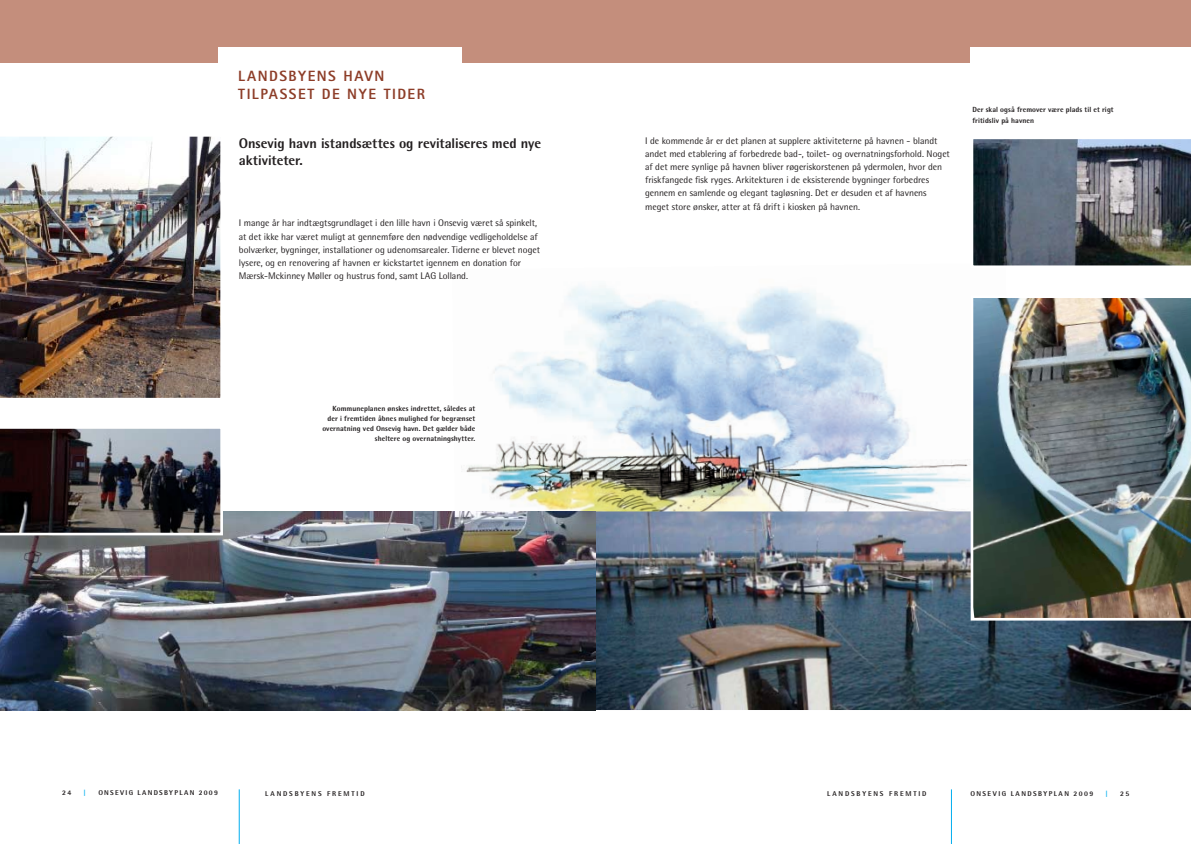
<style>
.page{position:relative;width:1191px;height:844px;background:#fff}
.page>*{position:absolute;margin:0;border:0;box-sizing:border-box;transform-origin:0 0}
.t1{font:800 14.88px "Rotis Sans Serif";letter-spacing:.105em;color:#8d3d28}
.t2{font:800 14px/17.5px "Rotis Semi Sans";color:#231f20}
.t3{font:9.62px/13.1px "Rotis Semi Sans";letter-spacing:-.005em;color:#231f20}
.t4{font:800 7.44px/10.1px "Rotis Semi Sans";letter-spacing:.01em;color:#231f20}
.t5{font:800 7px "Rotis Semi Sans";letter-spacing:.195em;color:#231f20}
.t6{font:800 7px "Rotis Semi Sans";color:#00aeef}
</style>
<div class="page">
<img style="left:461px;top:286px;width:509px;height:225px">
<hr style="left:239px;top:789px;width:1px;height:54px;background:#00aeef">
<hr style="left:951px;top:789px;width:1px;height:54px;background:#00aeef">
<div style="left:0;top:0;width:1191px;height:62px;background:#c48e7c"></div>
<div style="left:218px;top:47px;width:243px;height:42px;background:#fff"></div>
<img style="left:0;top:511px;width:1191px;height:198px">
<div style="left:970px;top:47px;width:221px;height:42px;background:#fff"></div>
<img style="left:0;top:136px;width:221px;height:262px">
<svg style="left:0;top:428px;width:223px;height:107px;background:#4b484c"></svg>
<img style="left:973px;top:139px;width:218px;height:127px">
<img style="left:970px;top:298px;width:221px;height:322px">
<h1 class="t1" style="left:238px;top:67px;width:20px">LANDSBYENS</h1>
<h1 class="t1" style="left:343px;top:67px;width:22px">HAVN</h1>
<h1 class="t1" style="left:238px;top:84px;width:18px">TILPASSE</h1>
<h1 class="t1" style="left:307px;top:84px;width:50px">T DE NYE</h1>
<h1 class="t1" style="left:384px;top:84px;width:43px">TIDER</h1>
<h2 class="t2" style="left:239px;top:134px;width:304px">Onsevig havn istandsættes og revitaliseres med nye aktiviteter.</h2>
<p class="t3" style="left:239px;top:216px;width:303px">I mange år har indtægtsgrundlaget i den lille havn i Onsevig været så spinkelt, at det ikke har været muligt at gennemføre den nødvendige vedligeholdelse af bolværker, bygninger, installationer og udenomsarealer. Tiderne er blevet noget lysere, og en renovering af havnen er kickstartet igennem en donation for Mærsk-Mckinney Møller og hustrus fond, samt LAG Lolland.</p>
<p class="t4" style="left:322px;top:402px;width:154px;text-align:right">Kommuneplanen ønskes indrettet, således at der i fremtiden åbnes mulighed for begrænset overnatning ved Onsevig havn. Det gælder både sheltere og overnatningshytter.</p>
<p class="t3" style="left:645px;top:134px;width:306px">I de kommende år er det planen at supplere aktiviteterne på havnen - blandt andet med etablering af forbedrede bad-, toilet- og overnatningsforhold. Noget af det mere synlige på havnen bliver røgeriskorstenen på ydermolen, hvor den friskfangede fisk ryges. Arkitekturen i de eksisterende bygninger forbedres gennem en samlende og elegant tagløsning. Det er desuden et af havnens meget store ønsker, atter at få drift i kiosken på havnen.</p>
<p class="t4" style="left:972px;top:105px;width:143px">Der skal også fremover være plads til et rigt fritidsliv på havnen</p>
<p class="t5" style="left:62px;top:788px;width:11px">24</p>
<p class="t6" style="left:84px;top:788px;width:4px">|</p>
<p class="t5" style="left:98px;top:788px;width:121px">ONSEVIG LANDSBYPLAN 2009</p>
<p class="t5" style="left:265px;top:788px;width:12px">L andsbyens</p>
<p class="t5" style="left:327px;top:788px;width:12px">f remtid</p>
<p class="t5" style="left:827px;top:788px;width:12px">L andsbyens</p>
<p class="t5" style="left:889px;top:788px;width:12px">f remtid</p>
<p class="t5" style="left:970px;top:788px;width:124px">ONSEVIG LANDSBYPLAN 2009</p>
<p class="t6" style="left:1105px;top:788px;width:4px">|</p>
<p class="t5" style="left:1120px;top:788px;width:11px">25</p>
</div>
